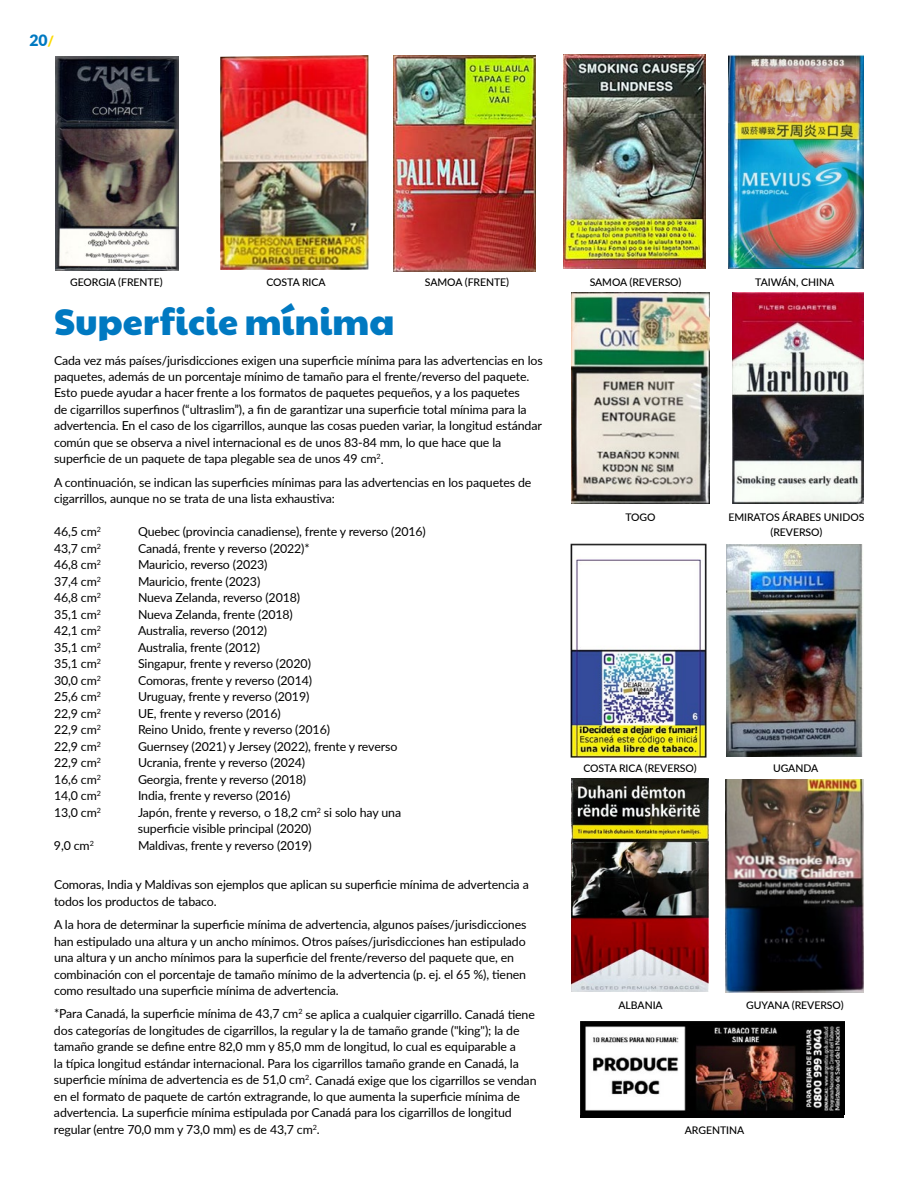
<style>
.page{position:relative;width:918px;height:1188px;background:#fff}
.page>*{position:absolute;margin:0;border:0;box-sizing:border-box;transform-origin:0 0}
.t1{font:36px "Paytone One";color:#0079c1}
.t2{font:900 15.75px "Lato";color:#0079c1}
.t3{font:12.3px/16.5px "Lato";letter-spacing:-.01em;color:#000}
.t4{font:500 10.5px/15px "Lato";letter-spacing:-.005em;color:#000;text-align:center}
.s1{font-size:13.8px;color:#fdda00}
</style>
<div class="page">
<img style="left:394px;top:56px;width:142px;height:215px">
<img style="left:220px;top:55px;width:148px;height:215px">
<img style="left:55px;top:56px;width:124px;height:214px">
<img style="left:563px;top:54px;width:143px;height:215px">
<img style="left:729px;top:54px;width:135px;height:215px">
<img style="left:571px;top:293px;width:139px;height:211px">
<img style="left:725px;top:779px;width:139px;height:213px">
<img style="left:572px;top:779px;width:136px;height:213px">
<img style="left:571px;top:544px;width:135px;height:213px">
<img style="left:726px;top:544px;width:137px;height:213px">
<img style="left:733px;top:293px;width:130px;height:210px">
<div style="left:580px;top:1021px;width:264px;height:97px;background:#000"></div>
<img style="left:580px;top:1021px;width:264px;height:93px">
<p class="t2" style="left:29px;top:28px;width:26px">20<span class="s1">/</span></p>
<p class="t4" style="left:70px;top:275px;width:94px">GEORGIA (FRENTE)</p>
<p class="t4" style="left:266px;top:275px;width:61px">COSTA RICA</p>
<p class="t4" style="left:425px;top:275px;width:86px">SAMOA (FRENTE)</p>
<p class="t4" style="left:590px;top:275px;width:93px">SAMOA (REVERSO)</p>
<p class="t4" style="left:755px;top:275px;width:80px">TAIWÁN, CHINA</p>
<h1 class="t1" style="left:54px;top:289px;width:342px">Superficie mínima</h1>
<p class="t3" style="left:54px;top:351px;width:490px">Cada vez más países/jurisdicciones exigen una superficie mínima para las advertencias en los paquetes, además de un porcentaje mínimo de tamaño para el frente/reverso del paquete.<br>Esto puede ayudar a hacer frente a los formatos de paquetes pequeños, y a los paquetes<br>de cigarrillos superfinos (“ultraslim”), a fin de garantizar una superficie total mínima para la advertencia. En el caso de los cigarrillos, aunque las cosas pueden variar, la longitud estándar común que se observa a nivel internacional es de unos 83-84 mm, lo que hace que la superficie de un paquete de tapa plegable sea de unos 49 cm<sup>2</sup>.</p>
<p class="t3" style="left:54px;top:474px;width:479px">A continuación, se indican las superficies mínimas para las advertencias en los paquetes de cigarrillos, aunque no se trata de una lista exhaustiva:</p>
<p class="t3" style="left:54px;top:523px;width:48px">46,5 cm<sup>2</sup></p>
<p class="t3" style="left:138px;top:523px;width:289px">Quebec (provincia canadiense), frente y reverso (2016)</p>
<p class="t3" style="left:54px;top:540px;width:48px">43,7 cm<sup>2</sup></p>
<p class="t3" style="left:138px;top:540px;width:173px">Canadá, frente y reverso (2022)*</p>
<p class="t3" style="left:54px;top:556px;width:48px">46,8 cm<sup>2</sup></p>
<p class="t3" style="left:138px;top:556px;width:131px">Mauricio, reverso (2023)</p>
<p class="t3" style="left:54px;top:573px;width:48px">37,4 cm<sup>2</sup></p>
<p class="t3" style="left:138px;top:573px;width:124px">Mauricio, frente (2023)</p>
<p class="t3" style="left:54px;top:589px;width:48px">46,8 cm<sup>2</sup></p>
<p class="t3" style="left:138px;top:589px;width:164px">Nueva Zelanda, reverso (2018)</p>
<p class="t3" style="left:54px;top:606px;width:48px">35,1 cm<sup>2</sup></p>
<p class="t3" style="left:138px;top:606px;width:156px">Nueva Zelanda, frente (2018)</p>
<p class="t3" style="left:54px;top:622px;width:48px">42,1 cm<sup>2</sup></p>
<p class="t3" style="left:138px;top:622px;width:131px">Australia, reverso (2012)</p>
<p class="t3" style="left:54px;top:639px;width:48px">35,1 cm<sup>2</sup></p>
<p class="t3" style="left:138px;top:639px;width:123px">Australia, frente (2012)</p>
<p class="t3" style="left:54px;top:655px;width:48px">35,1 cm<sup>2</sup></p>
<p class="t3" style="left:138px;top:655px;width:174px">Singapur, frente y reverso (2020)</p>
<p class="t3" style="left:54px;top:672px;width:48px">30,0 cm<sup>2</sup></p>
<p class="t3" style="left:138px;top:672px;width:176px">Comoras, frente y reverso (2014)</p>
<p class="t3" style="left:54px;top:688px;width:48px">25,6 cm<sup>2</sup></p>
<p class="t3" style="left:138px;top:688px;width:173px">Uruguay, frente y reverso (2019)</p>
<p class="t3" style="left:54px;top:705px;width:48px">22,9 cm<sup>2</sup></p>
<p class="t3" style="left:138px;top:705px;width:144px">UE, frente y reverso (2016)</p>
<p class="t3" style="left:54px;top:721px;width:48px">22,9 cm<sup>2</sup></p>
<p class="t3" style="left:138px;top:721px;width:194px">Reino Unido, frente y reverso (2016)</p>
<p class="t3" style="left:54px;top:738px;width:48px">22,9 cm<sup>2</sup></p>
<p class="t3" style="left:138px;top:738px;width:261px">Guernsey (2021) y Jersey (2022), frente y reverso</p>
<p class="t3" style="left:54px;top:754px;width:48px">22,9 cm<sup>2</sup></p>
<p class="t3" style="left:138px;top:754px;width:169px">Ucrania, frente y reverso (2024)</p>
<p class="t3" style="left:54px;top:771px;width:48px">16,6 cm<sup>2</sup></p>
<p class="t3" style="left:138px;top:771px;width:170px">Georgia, frente y reverso (2018)</p>
<p class="t3" style="left:54px;top:787px;width:48px">14,0 cm<sup>2</sup></p>
<p class="t3" style="left:138px;top:787px;width:154px">India, frente y reverso (2016)</p>
<p class="t3" style="left:54px;top:804px;width:48px">13,0 cm<sup>2</sup></p>
<p class="t3" style="left:138px;top:804px;width:265px">Japón, frente y reverso, o 18,2 cm<sup>2</sup> si solo hay una superficie visible principal (2020)</p>
<p class="t3" style="left:54px;top:837px;width:41px">9,0 cm<sup>2</sup></p>
<p class="t3" style="left:138px;top:837px;width:175px">Maldivas, frente y reverso (2019)</p>
<p class="t3" style="left:54px;top:876px;width:476px">Comoras, India y Maldivas son ejemplos que aplican su superficie mínima de advertencia a todos los productos de tabaco.</p>
<p class="t3" style="left:54px;top:916px;width:474px">A la hora de determinar la superficie mínima de advertencia, algunos países/jurisdicciones han estipulado una altura y un ancho mínimos. Otros países/jurisdicciones han estipulado una altura y un ancho mínimos para la superficie del frente/reverso del paquete que, en combinación con el porcentaje de tamaño mínimo de la advertencia (p. ej. el 65 %), tienen como resultado una superficie mínima de advertencia.</p>
<p class="t3" style="left:54px;top:1005px;width:484px">*Para Canadá, la superficie mínima de 43,7 cm<sup>2</sup> se aplica a cualquier cigarrillo. Canadá tiene dos categorías de longitudes de cigarrillos, la regular y la de tamaño grande ("king"); la de tamaño grande se define entre 82,0 mm y 85,0 mm de longitud, lo cual es equiparable a<br>la típica longitud estándar internacional. Para los cigarrillos tamaño grande en Canadá, la superficie mínima de advertencia es de 51,0 cm<sup>2</sup>. Canadá exige que los cigarrillos se vendan en el formato de paquete de cartón extragrande, lo que aumenta la superficie mínima de advertencia. La superficie mínima estipulada por Canadá para los cigarrillos de longitud regular (entre 70,0 mm y 73,0 mm) es de 43,7 cm<sup>2</sup>.</p>
<p class="t4" style="left:625px;top:509px;width:32px">TOGO</p>
<p class="t4" style="left:728px;top:509px;width:138px">EMIRATOS ÁRABES UNIDOS (REVERSO)</p>
<p class="t4" style="left:583px;top:761px;width:115px">COSTA RICA (REVERSO)</p>
<p class="t4" style="left:773px;top:761px;width:47px">UGANDA</p>
<p class="t4" style="left:619px;top:997px;width:46px">ALBANIA</p>
<p class="t4" style="left:746px;top:997px;width:99px">GUYANA (REVERSO)</p>
<p class="t4" style="left:685px;top:1122px;width:61px">ARGENTINA</p>
</div>
